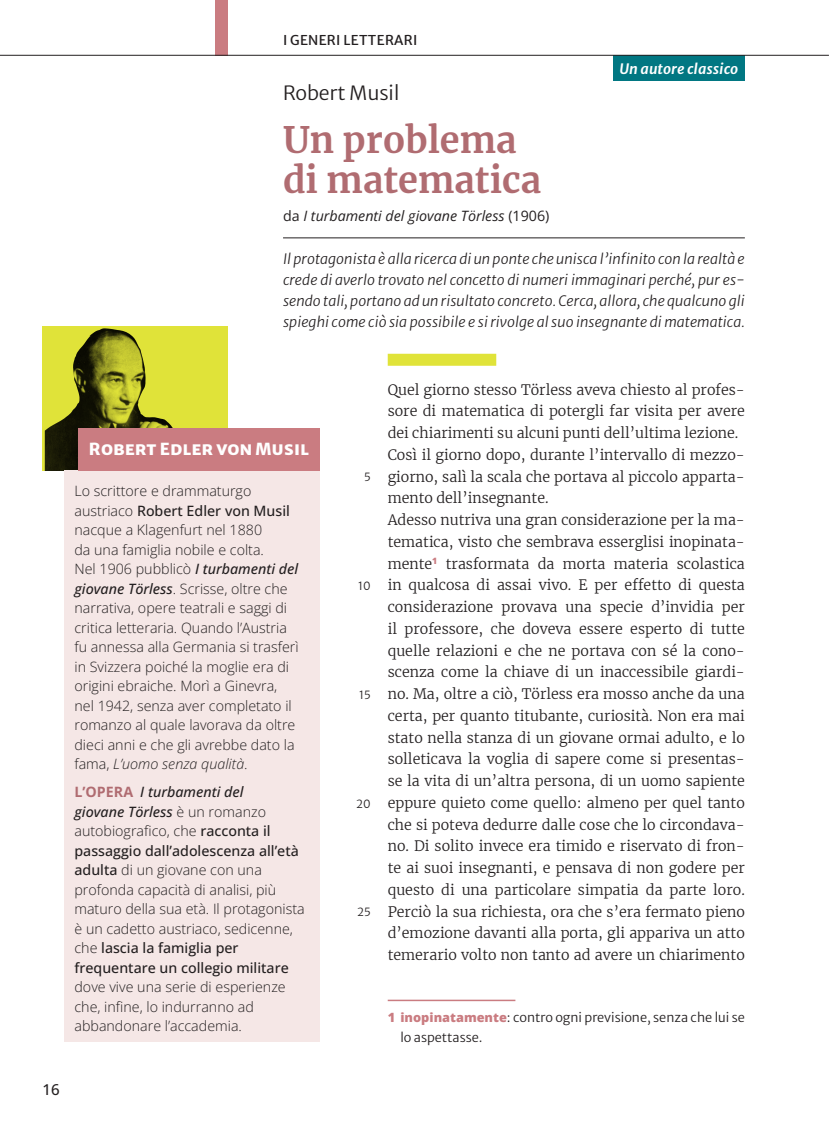
<style>
.page{position:relative;width:830px;height:1127px;background:#fff}
.page>*{position:absolute;margin:0;border:0;box-sizing:border-box;transform-origin:0 0}
.BRANO_titolo{font:700 36px/40.5px "Merriweather";color:#b06c71}
.BRANO_autore{font:300 19.5px "Merriweather Sans";color:#231f20}
.AUTORE-BOX_autore{font:800 16.5px "Merriweather Sans";letter-spacing:.02em;color:#fff}
.N_PAG{font:500 15px "Open Sans";color:#231f20}
.BRANO{font:300 14.25px/21.8px "Merriweather";color:#231f20;text-align:justify}
.AUTORE-BOX_testo{font:300 14.25px/19.5px "Open Sans";color:#231f20}
.AUTORE-BOX_testo_2mm{font:300 14.25px/19.5px "Open Sans";color:#231f20}
.BRANO_intro{font:italic 300 14.25px/21px "Merriweather Sans";letter-spacing:.005em;color:#231f20;text-align:justify}
.BRANO_opera{font:italic 14.25px "Open Sans";color:#231f20}
.BRANO_Targhetta_petr{font:italic 600 14.25px "Merriweather Sans";color:#fff}
.Titolo_Sezione_SX{font:13.5px "Merriweather Sans";letter-spacing:.02em;color:#231f20}
.BRANO_note_1ª_FILO{font:300 12.75px/19.5px "Merriweather Sans";color:#231f20}
.numerini{font:300 11.25px "Merriweather Sans";color:#231f20}
.s1{font-style:normal}
.s2{font-weight:500}
.s3{font-weight:500;font-style:italic}
.s4{font-style:italic}
.s5{font-weight:700;color:#b06c71}
.s6{font-family:"Open Sans";font-weight:800;color:#ca7c81}
</style>
<div class="page">
<div style="left:215px;top:0;width:12px;height:55px;background:#ca7c81"></div>
<div style="left:612px;top:56px;width:132px;height:25px;background:#017782"></div>
<div style="left:43px;top:326px;width:184px;height:145px;background:#e0e339"></div>
<img style="left:45px;top:328px;width:128px;height:143px">
<div style="left:64px;top:470px;width:255px;height:572px;background:#f5e7e6"></div>
<div style="left:78px;top:428px;width:241px;height:42px;background:#ca7c81"></div>
<hr style="left:0;top:55px;width:828px;height:1px;background:#231f20">
<div style="left:387px;top:354px;width:109px;height:12px;background:#e0e339"></div>
<hr style="left:283px;top:238px;width:461px;height:1px;background:#231f20">
<hr style="left:387px;top:999px;width:128px;height:2px;background:#ca7c81">
<p class="Titolo_Sezione_SX" style="left:283px;top:28px;width:136px">I GENERI LETTERARI</p>
<p class="BRANO_Targhetta_petr" style="left:619px;top:55px;width:120px">Un autore classico</p>
<p class="BRANO_autore" style="left:283px;top:75px;width:118px">Robert Musil</p>
<p class="BRANO_titolo" style="left:283px;top:118px;width:259px">Un problema di matematica</p>
<p class="BRANO_opera" style="left:283px;top:206px;width:268px"><span class="s1">da</span> I turbamenti del giovane Törless <span class="s1">(1906)</span></p>
<p class="BRANO_intro" style="left:283px;top:246px;width:463px">Il protagonista è alla ricerca di un ponte che unisca l’infinito con la realtà e crede di averlo trovato nel concetto di numeri immaginari perché, pur es&shy;sendo tali, portano ad un risultato concreto. Cerca, allora, che qualcuno gli spieghi come ciò sia possibile e si rivolge al suo insegnante di matematica.</p>
<p class="AUTORE-BOX_autore" style="left:89px;top:435px;width:221px">Robert Edler von Musil</p>
<p class="AUTORE-BOX_testo" style="left:74px;top:481px;width:225px">Lo scrittore e drammaturgo austriaco <span class="s2">Robert Edler von Musil </span>nacque a Klagenfurt nel 1880<br>da una famiglia nobile e colta.<br>Nel 1906 pubblicò <span class="s3">I turbamenti del giovane Törless</span>. Scrisse, oltre che narrativa, opere teatrali e saggi di critica letteraria. Quando l’Austria fu annessa alla Germania si trasferì in Svizzera poiché la moglie era di origini ebraiche. Morì a Ginevra, nel 1942, senza aver completato il romanzo al quale lavorava da oltre dieci anni e che gli avrebbe dato la fama, <span class="s4">L’uomo senza qualità</span>.</p>
<p class="AUTORE-BOX_testo_2mm" style="left:74px;top:782px;width:231px"><span class="s5">L’OPERA</span> <span class="s3">I turbamenti del<br>giovane Törless</span> è un romanzo autobiografico, che <span class="s2">racconta il passaggio dall’adolescenza all’età adulta</span> di un giovane con una profonda capacità di analisi, più maturo della sua età. Il protagonista è un cadetto austriaco, sedicenne, che <span class="s2">lascia la famiglia per frequentare un collegio militare </span>dove vive una serie di esperienze che, infine, lo indurranno ad abbandonare l’accademia.</p>
<p class="N_PAG" style="left:43px;top:1079px;width:19px">16</p>
<p class="numerini" style="left:364px;top:467px;width:8px">5</p>
<p class="numerini" style="left:358px;top:576px;width:14px">10</p>
<p class="numerini" style="left:359px;top:685px;width:13px">15</p>
<p class="numerini" style="left:356px;top:794px;width:16px">20</p>
<p class="numerini" style="left:357px;top:902px;width:15px">25</p>
<p class="BRANO" style="left:387px;top:378px;width:358px">Quel giorno stesso Törless aveva chiesto al profes&shy;sore di matematica di potergli far visita per avere dei chiarimenti su alcuni punti dell’ultima lezione.</p>
<p class="BRANO" style="left:387px;top:443px;width:358px">Così il giorno dopo, durante l’intervallo di mezzo&shy;giorno, salì la scala che portava al piccolo apparta&shy;mento dell’insegnante.</p>
<p class="BRANO" style="left:387px;top:509px;width:358px">Adesso nutriva una gran considerazione per la ma&shy;tematica, visto che sembrava esserglisi inopinata&shy;mente<sup>1</sup> trasformata da morta materia scolastica in qualcosa di assai vivo. E per effetto di questa considerazione provava una specie d’invidia per il professore, che doveva essere esperto di tutte quelle relazioni e che ne portava con sé la cono&shy;scenza come la chiave di un inaccessibile giardi&shy;no. Ma, oltre a ciò, Törless era mosso anche da una certa, per quanto titubante, curiosità. Non era mai stato nella stanza di un giovane ormai adulto, e lo solleticava la voglia di sapere come si presentas&shy;se la vita di un’altra persona, di un uomo sapiente eppure quieto come quello: almeno per quel tanto che si poteva dedurre dalle cose che lo circondava&shy;no. Di solito invece era timido e riservato di fron&shy;te ai suoi insegnanti, e pensava di non godere per questo di una particolare simpatia da parte loro.<br>Perciò la sua richiesta, ora che s’era fermato pieno d’emozione davanti alla porta, gli appariva un atto temerario volto non tanto ad avere un chiarimento</p>
<p class="BRANO_note_1ª_FILO" style="left:400px;top:1006px;width:346px;text-indent:-13px"><span class="s6">1 inopinatamente</span>: contro ogni previsione, senza che lui se lo aspettasse.</p>
</div>
